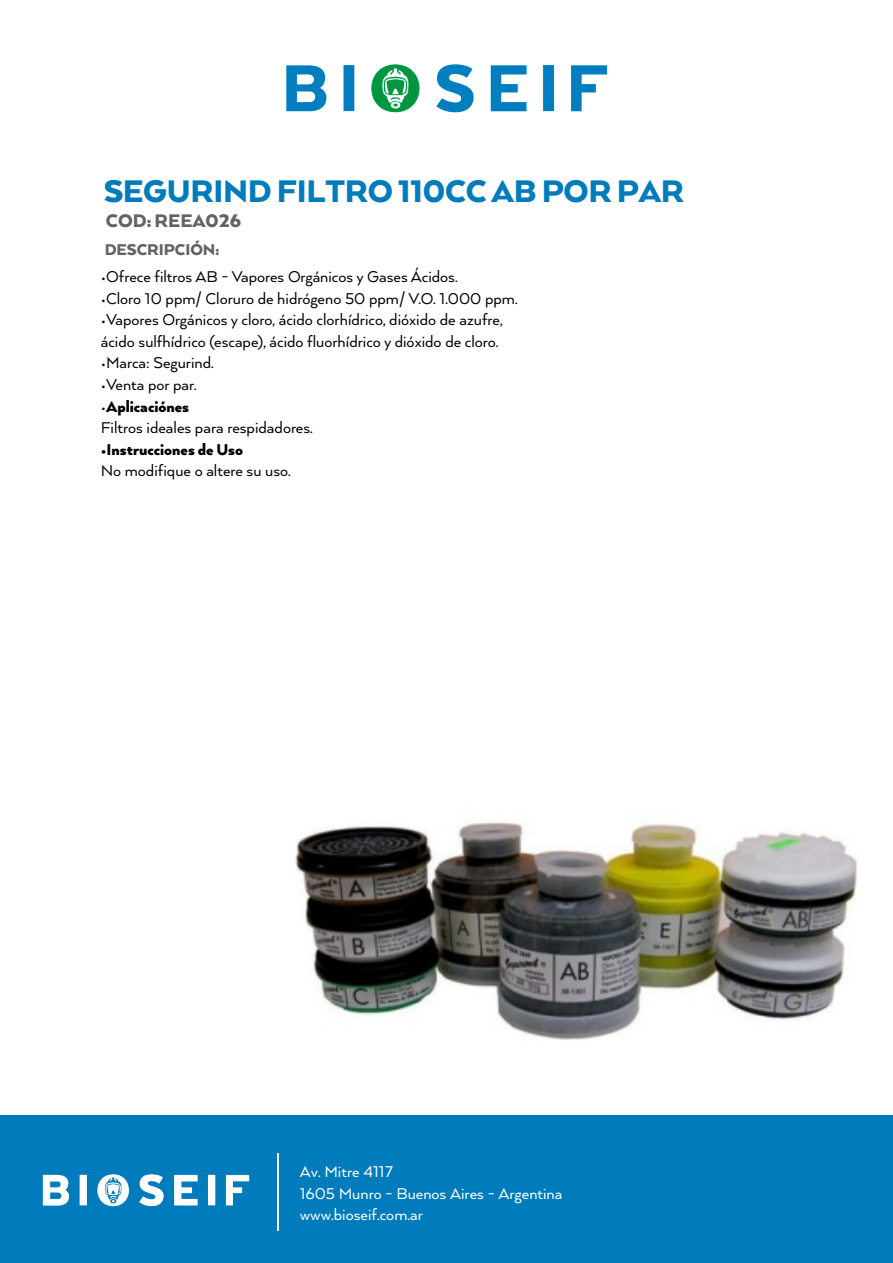
<style>
.page{position:relative;width:893px;height:1263px;background:#fff}
.page>*{position:absolute;margin:0;border:0;box-sizing:border-box;transform-origin:0 0}
.t1{font:900 36px "Arquitecta";letter-spacing:-.01em;color:#007bbc}
.t2{font:900 21px "Arquitecta";color:#636363}
.t3{font:18px/21.6px "Arquitecta";color:#000}
.t4{font:18px/21.6px "Arquitecta";color:#fff}
.t5{font:900 18px "Arquitecta";color:#000}
.t6{font:900 18px "Arquitecta";color:#636363}
.s1{font-weight:900}
</style>
<div class="page">
<img style="left:295px;top:821px;width:563px;height:219px">
<div style="left:0;top:1115px;width:893px;height:148px;background:#007bbc"></div>
<img style="left:42px;top:1174px;width:208px;height:33px">
<hr style="left:277px;top:1154px;width:2px;height:77px;background:#fff">
<img style="left:286px;top:64px;width:321px;height:49px">
<h1 class="t1" style="left:103px;top:168px;width:583px">SEGURIND FILTRO 110CC AB POR PAR</h1>
<p class="t2" style="left:106px;top:207px;width:137px">COD: REEA026</p>
<p class="t6" style="left:104px;top:238px;width:116px">DESCRIPCIÓN:</p>
<p class="t3" style="left:101px;top:265px;width:358px">•Ofrece filtros AB - Vapores Orgánicos y Gases Ácidos.</p>
<p class="t3" style="left:101px;top:287px;width:418px">•Cloro 10 ppm/ Cloruro de hidrógeno 50 ppm/ V.O. 1.000 ppm.</p>
<p class="t3" style="left:101px;top:308px;width:403px">•Vapores Orgánicos y cloro, ácido clorhídrico, dióxido de azufre, ácido sulfhídrico (escape), ácido fluorhídrico y dióxido de cloro.</p>
<p class="t3" style="left:101px;top:351px;width:114px">•Marca: Segurind.</p>
<p class="t3" style="left:101px;top:373px;width:97px">•Venta por par.</p>
<p class="t3" style="left:101px;top:395px;width:214px">•<span class="s1">Aplicaciónes<br></span>Filtros ideales para respidadores.</p>
<p class="t5" style="left:101px;top:438px;width:144px">•Instrucciones de Uso</p>
<p class="t3" style="left:101px;top:459px;width:191px">No modifique o altere su uso.</p>
<p class="t4" style="left:300px;top:1160px;width:264px">Av. Mitre 4117<br>1605 Munro - Buenos Aires - Argentina www.bioseif.com.ar</p>
</div>
